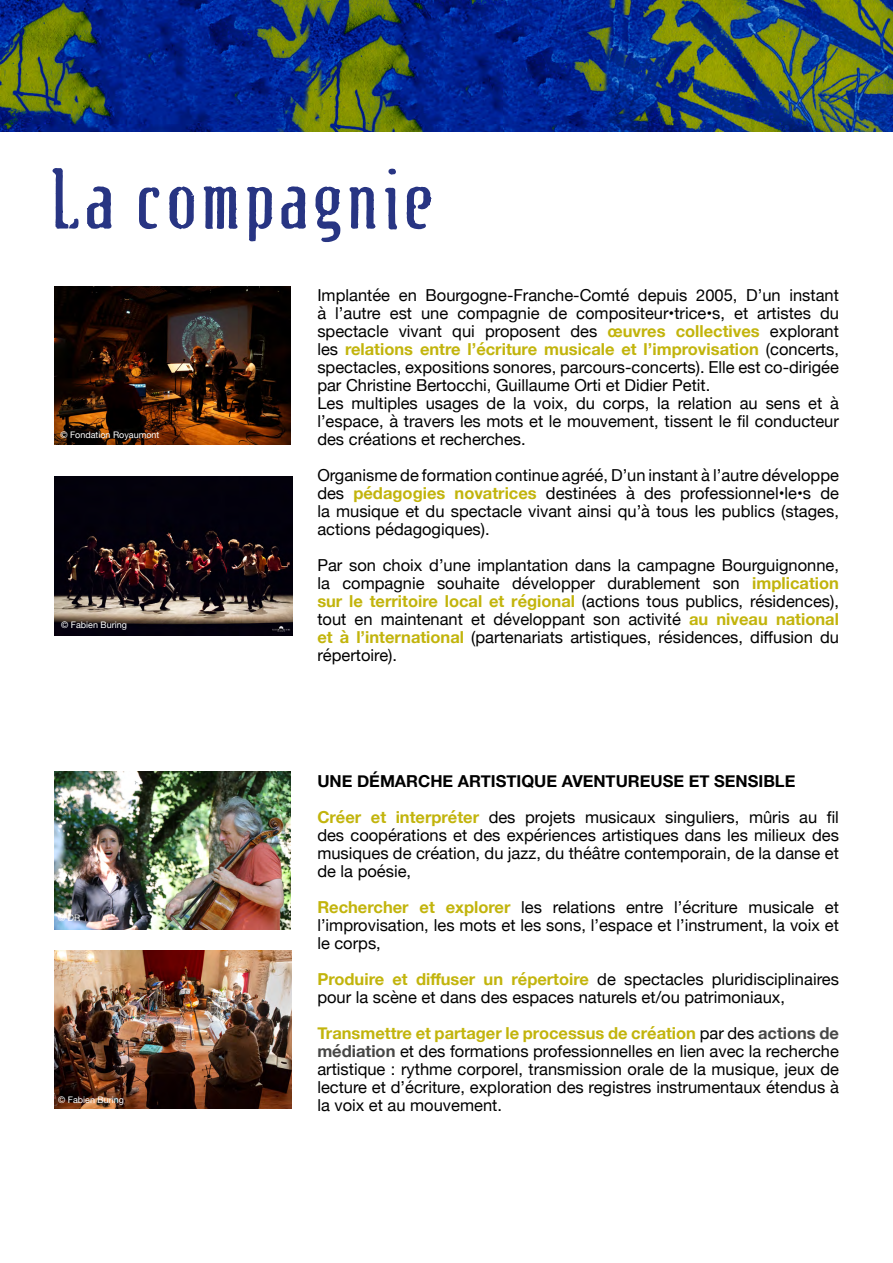
<style>
.page{position:relative;width:893px;height:1263px;background:#fff}
.page>*{position:absolute;margin:0;border:0;box-sizing:border-box;transform-origin:0 0}
.t1{font:300 75px "Fluid";color:#283583}
.t2{font:16.5px/18px "Helvetica Neue";color:#000;text-align:justify}
.t3{font:700 16.5px "Helvetica Neue";color:#000}
.t4{font:9px "Helvetica Neue";color:#fff}
.s1{font-weight:700;color:#c2b40c}
.s2{font-weight:700;color:#474746}
</style>
<div class="page">
<img style="left:0;top:0;width:893px;height:132px">
<svg style="left:52px;top:168px;width:60px;height:61px"></svg>
<svg style="left:139px;top:187px;width:21px;height:42px"></svg>
<svg style="left:169px;top:186px;width:26px;height:44px"></svg>
<svg style="left:203px;top:186px;width:35px;height:43px"></svg>
<svg style="left:247px;top:186px;width:59px;height:56px"></svg>
<svg style="left:315px;top:168px;width:82px;height:75px"></svg>
<svg style="left:406px;top:186px;width:26px;height:44px"></svg>
<img style="left:54px;top:286px;width:237px;height:159px">
<img style="left:54px;top:476px;width:238px;height:159px">
<img style="left:54px;top:950px;width:237px;height:159px">
<img style="left:54px;top:771px;width:237px;height:159px">
<p class="t1" style="left:49px;top:165px;width:388px">La compagnie</p>
<p class="t4" style="left:60px;top:428px;width:101px">© Fondation Royaumont</p>
<p class="t4" style="left:61px;top:619px;width:67px">© Fabien Buring</p>
<p class="t4" style="left:58px;top:911px;width:24px">© DR</p>
<p class="t4" style="left:58px;top:1093px;width:67px">© Fabien Buring</p>
<p class="t2" style="left:317px;top:287px;width:523px">Implantée en Bourgogne-Franche-Comté depuis 2005, D’un instant à l’autre est une compagnie de compositeur•trice•s, et artistes du spectacle vivant qui proposent des <span class="s1">œuvres collectives</span> explorant les <span class="s1">relations entre l’écriture musicale et l’improvisation</span> (concerts, spectacles, expositions sonores, parcours-concerts). Elle est co-dirigée par Christine Bertocchi, Guillaume Orti et Didier Petit.</p>
<p class="t2" style="left:317px;top:395px;width:523px">Les multiples usages de la voix, du corps, la relation au sens et à l’espace, à travers les mots et le mouvement, tissent le fil conducteur des créations et recherches.</p>
<p class="t2" style="left:317px;top:467px;width:523px">Organisme de formation continue agréé, D’un instant à l’autre développe des <span class="s1">pédagogies novatrices</span> destinées à des professionnel•le•s de la musique et du spectacle vivant ainsi qu’à tous les publics (stages, actions pédagogiques).</p>
<p class="t2" style="left:317px;top:557px;width:523px">Par son choix d’une implantation dans la campagne Bourguignonne, la compagnie souhaite développer durablement son <span class="s1">implication sur le territoire local et régional</span> (actions tous publics, résidences), tout en maintenant et développant son activité <span class="s1">au niveau national et à l’international</span> (partenariats artistiques, résidences, diffusion du répertoire).</p>
<p class="t3" style="left:317px;top:768px;width:480px">UNE DÉMARCHE ARTISTIQUE AVENTUREUSE ET SENSIBLE</p>
<p class="t2" style="left:317px;top:809px;width:523px"><span class="s1">Créer et interpréter</span> des projets musicaux singuliers, mûris au fil des coopérations et des expériences artistiques dans les milieux des musiques de création, du jazz, du théâtre contemporain, de la danse et de la poésie,</p>
<p class="t2" style="left:317px;top:899px;width:523px"><span class="s1">Rechercher et explorer</span> les relations entre l’écriture musicale et l’improvisation, les mots et les sons, l’espace et l’instrument, la voix et le corps,</p>
<p class="t2" style="left:317px;top:971px;width:523px"><span class="s1">Produire et diffuser un répertoire</span> de spectacles pluridisciplinaires pour la scène et dans des espaces naturels et/ou patrimoniaux,</p>
<p class="t2" style="left:317px;top:1025px;width:523px"><span class="s1">Transmettre et partager le processus de création</span> par des <span class="s2">actions de médiation</span> et des formations professionnelles en lien avec la recherche artistique : rythme corporel, transmission orale de la musique, jeux de lecture et d’écriture, exploration des registres instrumentaux étendus à la voix et au mouvement.</p>
</div>
